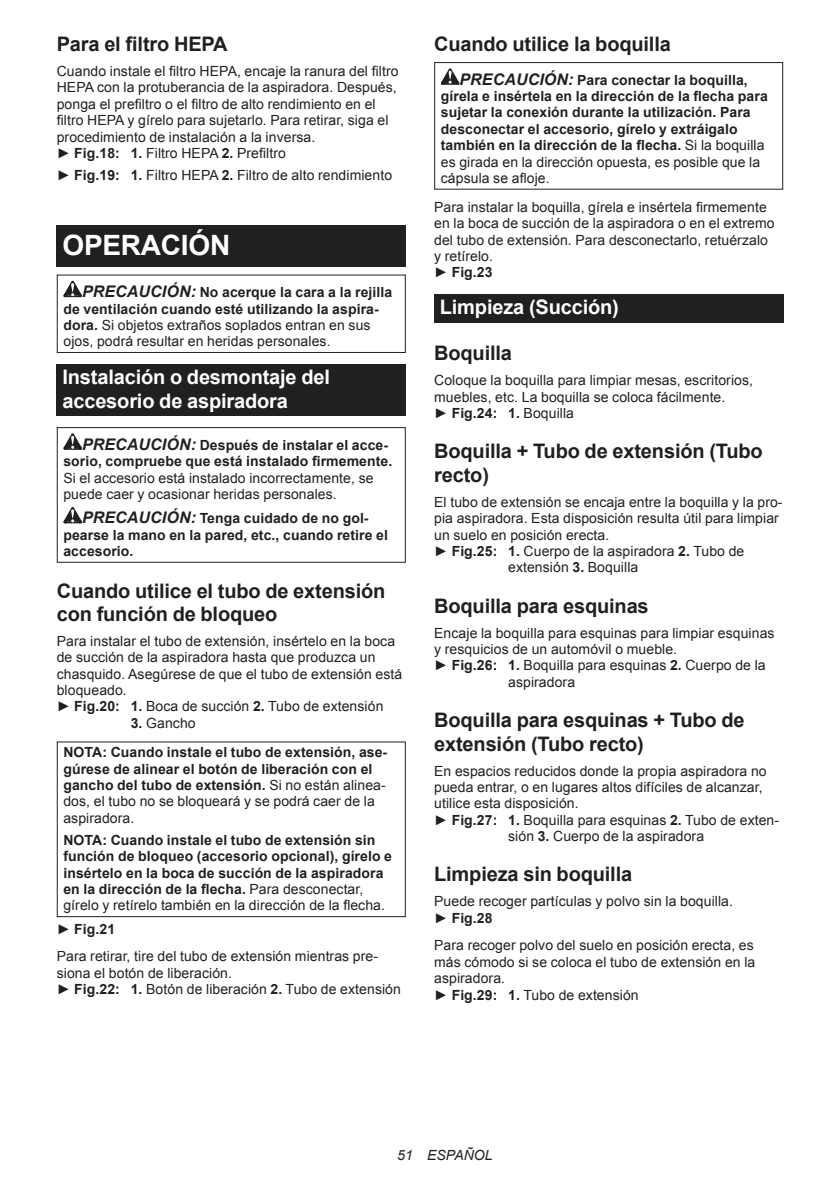
<style>
.page{position:relative;width:840px;height:1191px;background:#fff}
.page>*{position:absolute;margin:0;border:0;box-sizing:border-box;transform-origin:0 0}
.t1{font:700 28px "Arial";letter-spacing:-.01em;color:#fff}
.t2{font:700 20px/23.4px "Arial";letter-spacing:-.01em;color:#202020}
.t3{font:700 20px/23.4px "Arial";letter-spacing:-.01em;color:#fff}
.t4{font:14px/16.4px "Arial";letter-spacing:.005em;color:#202020}
.t5{font:700 14px/16.4px "Arial";letter-spacing:.005em;color:#202020}
.t6{font:italic 14px "Arial";letter-spacing:.005em;color:#202020}
.s1{font-weight:700}
.s2{font-weight:700;font-style:italic;font-size:16px}
.s3{font-style:italic;font-size:16px}
.s4{font-weight:400}
</style>
<div class="page">
<div style="left:57px;top:225px;width:348px;height:41px;background:#202020"></div>
<svg style="left:63px;top:281px;width:19px;height:16px"></svg>
<div style="left:57px;top:274px;width:348px;height:79px;border:1px solid #202020"></div>
<div style="left:57px;top:364px;width:348px;height:52px;background:#202020"></div>
<svg style="left:63px;top:433px;width:19px;height:17px"></svg>
<svg style="left:63px;top:507px;width:19px;height:16px"></svg>
<div style="left:57px;top:427px;width:348px;height:136px;border:1px solid #202020"></div>
<div style="left:57px;top:741px;width:348px;height:176px;border:1px solid #202020"></div>
<svg style="left:440px;top:68px;width:19px;height:17px"></svg>
<div style="left:434px;top:62px;width:348px;height:128px;border:1px solid #202020"></div>
<div style="left:434px;top:294px;width:348px;height:29px;background:#202020"></div>
<h2 class="t2" style="left:57px;top:33px;width:172px">Para el filtro HEPA</h2>
<p class="t4" style="left:57px;top:63px;width:343px">Cuando instale el filtro HEPA, encaje la ranura del filtro HEPA con la protuberancia de la aspiradora. Después, ponga el prefiltro o el filtro de alto rendimiento en el filtro HEPA y gírelo para sujetarlo. Para retirar, siga el procedimiento de instalación a la inversa.<br>► <span class="s1">Fig.18: 1.</span> Filtro HEPA <span class="s1">2.</span> Prefiltro</p>
<p class="t4" style="left:57px;top:167px;width:337px">► <span class="s1">Fig.19: 1.</span> Filtro HEPA <span class="s1">2.</span> Filtro de alto rendimiento</p>
<h1 class="t1" style="left:62px;top:234px;width:169px">OPERACIÓN</h1>
<p class="t4" style="left:63px;top:284px;width:330px;text-indent:19px"><span class="s2">PRECAUCIÓN:</span> <span class="s1">No acerque la cara a la rejilla de ventilación cuando esté utilizando la aspira&shy;dora.</span> Si objetos extraños soplados entran en sus ojos, podrá resultar en heridas personales.</p>
<h2 class="t3" style="left:62px;top:367px;width:269px">Instalación o desmontaje del accesorio de aspiradora</h2>
<p class="t5" style="left:63px;top:438px;width:330px;text-align:right"><span class="s3">PRECAUCIÓN:</span> Después de instalar el acce&shy;sorio, compruebe que está instalado firmemente.</p>
<p class="t4" style="left:63px;top:470px;width:311px">Si el accesorio está instalado incorrectamente, se puede caer y ocasionar heridas personales.</p>
<p class="t5" style="left:63px;top:511px;width:326px;text-indent:19px"><span class="s3">PRECAUCIÓN:</span> Tenga cuidado de no gol&shy;pearse la mano en la pared, etc., cuando retire el accesorio.</p>
<h2 class="t2" style="left:57px;top:580px;width:330px">Cuando utilice el tubo de extensión con función de bloqueo</h2>
<p class="t4" style="left:57px;top:634px;width:347px">Para instalar el tubo de extensión, insértelo en la boca de succión de la aspiradora hasta que produzca un chasquido. Asegúrese de que el tubo de extensión está bloqueado.<br>► <span class="s1">Fig.20: 1.</span> Boca de succión <span class="s1">2.</span> Tubo de extensión</p>
<p class="t5" style="left:63px;top:709px;width:325px;line-height:29.6px;text-indent:67px">3. <span class="s4">Gancho<br></span>NOTA: Cuando instale el tubo de extensión, ase-</p>
<p class="t4" style="left:63px;top:762px;width:324px"><span class="s1">gúrese de alinear el botón de liberación con el gancho del tubo de extensión.</span> Si no están alinea&shy;dos, el tubo no se bloqueará y se podrá caer de la aspiradora.</p>
<p class="t5" style="left:63px;top:833px;width:330px">NOTA: Cuando instale el tubo de extensión sin función de bloqueo (accesorio opcional), gírelo e insértelo en la boca de succión de la aspiradora en la dirección de la flecha. <span class="s4">Para desconectar, gírelo y retírelo también en la dirección de la flecha.</span></p>
<p class="t4" style="left:57px;top:915px;width:322px;line-height:27.8px">► <span class="s1">Fig.21<br></span>Para retirar, tire del tubo de extensión mientras pre-</p>
<p class="t4" style="left:57px;top:965px;width:345px">siona el botón de liberación.<br>► <span class="s1">Fig.22: 1.</span> Botón de liberación <span class="s1">2.</span> Tubo de extensión</p>
<h2 class="t2" style="left:434px;top:34px;width:238px">Cuando utilice la boquilla</h2>
<p class="t5" style="left:440px;top:73px;width:328px;text-indent:19px"><span class="s3">PRECAUCIÓN:</span> Para conectar la boquilla, gírela e insértela en la dirección de la flecha para sujetar la conexión durante la utilización. Para desconectar el accesorio, gírelo y extráigalo también en la dirección de la flecha. <span class="s4">Si la boquilla es girada en la dirección opuesta, es posible que la cápsula se afloje.</span></p>
<p class="t4" style="left:434px;top:199px;width:342px">Para instalar la boquilla, gírela e insértela firmemente en la boca de succión de la aspiradora o en el extremo del tubo de extensión. Para desconectarlo, retuérzalo y retírelo.<br>► <span class="s1">Fig.23</span></p>
<h2 class="t3" style="left:439px;top:297px;width:180px">Limpieza (Succión)</h2>
<h2 class="t2" style="left:434px;top:343px;width:79px">Boquilla</h2>
<p class="t4" style="left:434px;top:373px;width:320px">Coloque la boquilla para limpiar mesas, escritorios, muebles, etc. La boquilla se coloca fácilmente.<br>► <span class="s1">Fig.24: 1.</span> Boquilla</p>
<h2 class="t2" style="left:434px;top:441px;width:330px">Boquilla + Tubo de extensión (Tubo recto)</h2>
<p class="t4" style="left:434px;top:494px;width:350px">El tubo de extensión se encaja entre la boquilla y la pro-</p>
<p class="t4" style="left:434px;top:511px;width:346px">pia aspiradora. Esta disposición resulta útil para limpiar</p>
<p class="t4" style="left:434px;top:527px;width:177px">un suelo en posición erecta.</p>
<p class="t4" style="left:434px;top:543px;width:311px">► <span class="s1">Fig.25: 1.</span> Cuerpo de la aspiradora <span class="s1">2.</span> Tubo de</p>
<p class="t4" style="left:508px;top:560px;width:132px">extensión <span class="s1">3.</span> Boquilla</p>
<h2 class="t2" style="left:434px;top:595px;width:216px">Boquilla para esquinas</h2>
<p class="t4" style="left:434px;top:624px;width:342px">Encaje la boquilla para esquinas para limpiar esquinas</p>
<p class="t4" style="left:434px;top:642px;width:244px">y resquicios de un automóvil o mueble.</p>
<p class="t4" style="left:434px;top:657px;width:333px">► <span class="s1">Fig.26: 1.</span> Boquilla para esquinas <span class="s1">2.</span> Cuerpo de la</p>
<p class="t4" style="left:508px;top:675px;width:68px">aspiradora</p>
<h2 class="t2" style="left:434px;top:710px;width:312px">Boquilla para esquinas + Tubo de extensión (Tubo recto)</h2>
<p class="t4" style="left:434px;top:763px;width:334px">En espacios reducidos donde la propia aspiradora no</p>
<p class="t4" style="left:434px;top:780px;width:330px">pueda entrar, o en lugares altos difíciles de alcanzar,</p>
<p class="t4" style="left:434px;top:796px;width:146px">utilice esta disposición.</p>
<p class="t4" style="left:434px;top:811px;width:346px">► <span class="s1">Fig.27: 1.</span> Boquilla para esquinas <span class="s1">2.</span> Tubo de exten-</p>
<p class="t4" style="left:508px;top:829px;width:197px">sión <span class="s1">3.</span> Cuerpo de la aspiradora</p>
<h2 class="t2" style="left:434px;top:864px;width:199px">Limpieza sin boquilla</h2>
<p class="t4" style="left:434px;top:894px;width:300px">Puede recoger partículas y polvo sin la boquilla. ► <span class="s1">Fig.28</span></p>
<p class="t4" style="left:434px;top:938px;width:322px">Para recoger polvo del suelo en posición erecta, es más cómodo si se coloca el tubo de extensión en la aspiradora.<br>► <span class="s1">Fig.29: 1.</span> Tubo de extensión</p>
<p class="t6" style="left:397px;top:1150px;width:97px">51 ESPAÑOL</p>
</div>
